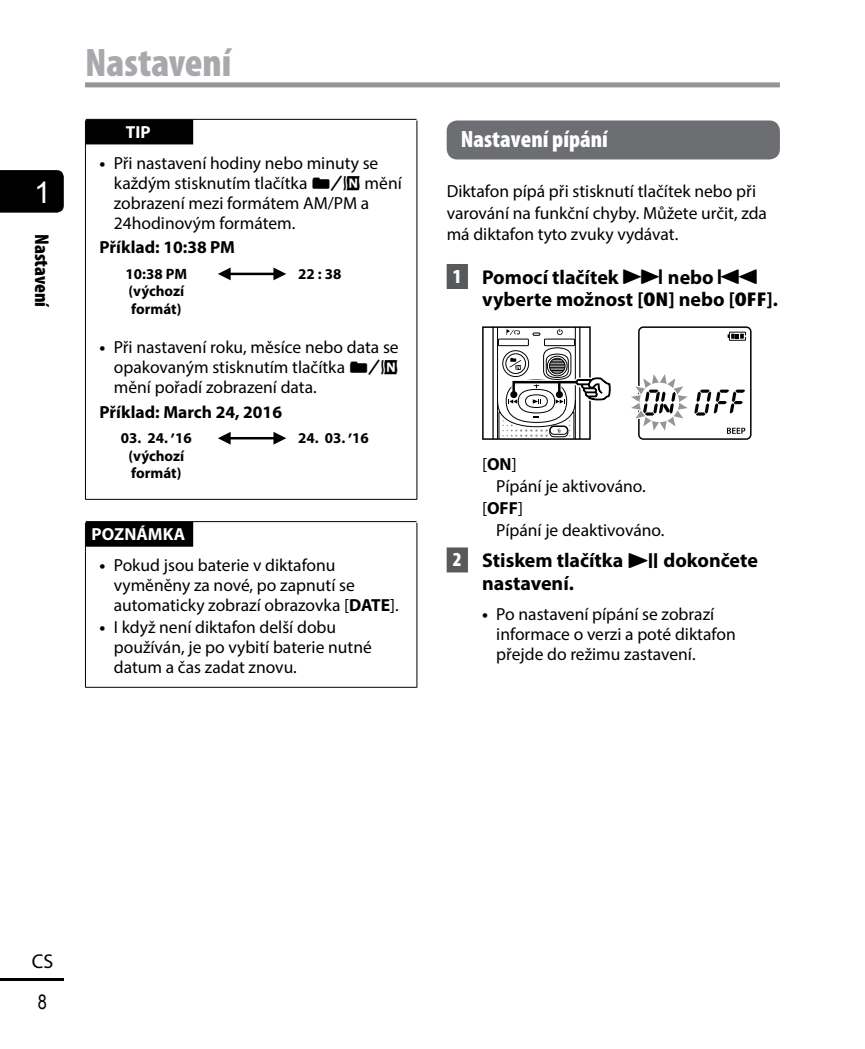
<style>
.page{position:relative;width:865px;height:1049px;background:#fff}
.page>*{position:absolute;margin:0;border:0;box-sizing:border-box;transform-origin:0 0}
.t1{font:900 condensed 40px "Myriad Pro";color:#a7a9ac}
.t2{font:30px "Arial";color:#fff}
.t3{font:900 condensed 23.75px "Myriad Pro";color:#fff}
.t4{font:700 20px/22.5px "Myriad Pro";color:#000}
.t5{font:900 condensed 20px "Myriad Pro";color:#000}
.t6{font:20px "Myriad Pro";color:#000}
.t7{font:20px "Arial Narrow";color:#000}
.t8{font:17.5px/20px "Myriad Pro";color:#000}
.t9{font:700 17.5px "Myriad Pro";color:#000}
.t10{font:700 17.5px "Myriad Pro";color:#fff}
.t11{font:700 15px/17.5px "Myriad Pro";color:#000}
.s1{font-weight:700}
.s2{font-family:"VR4"}
.s3{font-weight:900;font-stretch:condensed;color:#fff}
.s4{font-family:"AP Yakumono";font-weight:400}
.s5{font-weight:900;font-stretch:condensed}
.s6{font-weight:400}
.s7{font-family:"VR4";font-weight:400}
</style>
<div class="page">
<div style="left:0;top:170px;width:64px;height:43px;background:#000"></div>
<hr style="left:0;top:978px;width:64px;height:3px;background:#000">
<div style="left:85px;top:82px;width:695px;height:5px;background:#939598"></div>
<svg style="left:85px;top:120px;width:1px;height:29px"></svg>
<svg style="left:416px;top:120px;width:1px;height:29px"></svg>
<hr style="left:85px;top:149px;width:1px;height:350px;background:#000">
<hr style="left:416px;top:149px;width:1px;height:350px;background:#000">
<hr style="left:85px;top:499px;width:332px;height:1px;background:#000">
<hr style="left:86px;top:119px;width:330px;height:1px;background:#000">
<div style="left:86px;top:119px;width:107px;height:25px;background:#000"></div>
<hr style="left:224px;top:273px;width:54px;height:2px;background:#000">
<svg style="left:218px;top:267px;width:13px;height:13px"></svg>
<svg style="left:273px;top:267px;width:13px;height:13px"></svg>
<hr style="left:224px;top:437px;width:54px;height:2px;background:#000">
<svg style="left:218px;top:432px;width:13px;height:13px"></svg>
<svg style="left:273px;top:432px;width:13px;height:13px"></svg>
<svg style="left:85px;top:523px;width:1px;height:28px"></svg>
<svg style="left:416px;top:523px;width:1px;height:28px"></svg>
<hr style="left:85px;top:551px;width:1px;height:136px;background:#000">
<hr style="left:416px;top:551px;width:1px;height:136px;background:#000">
<hr style="left:85px;top:687px;width:332px;height:1px;background:#000">
<hr style="left:86px;top:521px;width:330px;height:1px;background:#000">
<div style="left:86px;top:522px;width:107px;height:25px;background:#000"></div>
<div style="left:446px;top:264px;width:22px;height:25px;background:#58595b"></div>
<div style="left:446px;top:547px;width:22px;height:25px;background:#58595b"></div>
<div style="left:446px;top:120px;width:334px;height:39px;background:#6d6e71;border-radius:11px"></div>
<hr style="left:492px;top:327px;width:1px;height:112px;background:#000">
<div style="left:482px;top:326px;width:108px;height:114px;border:2px solid #000"></div>
<svg style="left:497px;top:326px;width:114px;height:113px"></svg>
<div style="left:638px;top:326px;width:113px;height:114px;border:2px solid #000;border-radius:5px"></div>
<svg style="left:727px;top:332px;width:19px;height:9px"></svg>
<svg style="left:631px;top:367px;width:114px;height:71px"></svg>
<h2 class="t2" style="left:34px;top:173px;width:18px">1</h2>
<p class="t5" style="left:54px;top:234px;width:75px;rotate:90deg">Nastavení</p>
<h1 class="t1" style="left:85px;top:37px;width:148px">Nastavení</h1>
<p class="t10" style="left:126px;top:121px;width:26px">TIP</p>
<p class="t8" style="left:114px;top:153px;width:289px;text-indent:-14px"><span class="s1">•</span> Při nastavení hodiny nebo minuty se každým stisknutím tlačítka <span class="s2">n</span> mění zobrazení mezi formátem AM/PM a<br>24hodinovým formátem.</p>
<p class="t9" style="left:100px;top:236px;width:137px">Příklad: 10:38 PM</p>
<p class="t11" style="left:126px;top:264px;width:63px">10:38 PM (výchozí formát)</p>
<p class="t11" style="left:298px;top:264px;width:45px">22:38</p>
<p class="t8" style="left:114px;top:337px;width:286px;text-align:justify;text-indent:-14px"><span class="s1">•</span> Při nastavení roku, měsíce nebo data se opakovaným stisknutím tlačítka <span class="s2">n </span>mění pořadí zobrazení data.</p>
<p class="t9" style="left:100px;top:400px;width:184px">Příklad: March 24, 2016</p>
<p class="t11" style="left:121px;top:429px;width:49px">03. 24.</p>
<p class="t11" style="left:171px;top:421px;width:5px">,</p>
<p class="t11" style="left:128px;top:429px;width:65px;text-indent:47px">16 (výchozí formát)</p>
<p class="t11" style="left:298px;top:429px;width:49px">24. 03.</p>
<p class="t11" style="left:348px;top:421px;width:5px">,</p>
<p class="t11" style="left:352px;top:429px;width:18px">16</p>
<p class="t10" style="left:91px;top:523px;width:95px">POZNÁMKA</p>
<p class="t8" style="left:114px;top:555px;width:286px;text-indent:-14px"><span class="s1">•</span> Pokud jsou baterie v diktafonu vyměněny za nové, po zapnutí se automaticky zobrazí obrazovka [<span class="s1">DATE</span>].</p>
<p class="t8" style="left:114px;top:617px;width:259px;text-indent:-14px"><span class="s1">•</span> I když není diktafon delší dobu používán, je po vybití baterie nutné datum a čas zadat znovu.</p>
<h3 class="t3" style="left:461px;top:124px;width:148px">Nastavení pípání</h3>
<p class="t8" style="left:446px;top:181px;width:322px;line-height:21.2px">Diktafon pípá při stisknutí tlačítek nebo při varování na funkční chyby. Můžete určit, zda má diktafon tyto zvuky vydávat.</p>
<p class="t4" style="left:482px;top:265px;width:297px;text-indent:-29px"><span class="s3">1</span> Pomocí tlačítek <span class="s4">9</span> nebo <span class="s4">0 </span>vyberte možnost [<span class="s5">ON</span>] nebo [<span class="s5">OFF</span>].</p>
<p class="t8" style="left:482px;top:454px;width:36px">[<span class="s1">ON</span>]</p>
<p class="t8" style="left:496px;top:476px;width:151px">Pípání je aktivováno.</p>
<p class="t9" style="left:482px;top:497px;width:42px"><span class="s6">[</span>OFF<span class="s6">]</span></p>
<p class="t8" style="left:496px;top:520px;width:169px">Pípání je deaktivováno.</p>
<p class="t4" style="left:482px;top:548px;width:277px;text-indent:-29px"><span class="s3">2</span> Stiskem tlačítka <span class="s7">p</span> dokončete nastavení.</p>
<p class="t8" style="left:496px;top:604px;width:241px;text-indent:-14px"><span class="s1">•</span> Po nastavení pípání se zobrazí informace o verzi a poté diktafon přejde do režimu zastavení.</p>
<p class="t6" style="left:32px;top:948px;width:23px">CS</p>
<p class="t7" style="left:38px;top:988px;width:11px">8</p>
</div>
